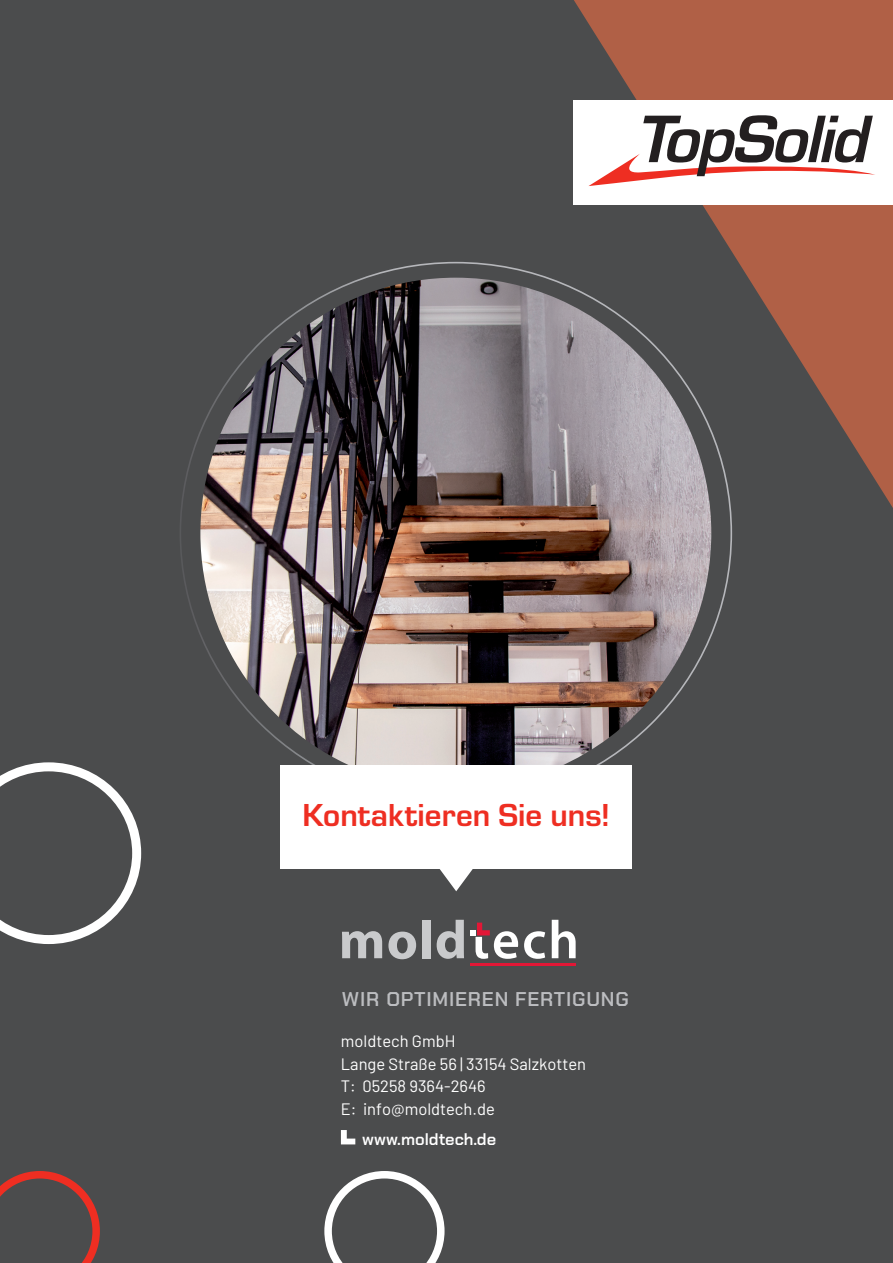
<style>
.page{position:relative;width:893px;height:1263px;background:#4b4c4d}
.page>*{position:absolute;margin:0;border:0;box-sizing:border-box;transform-origin:0 0}
.t1{font:700 33px "Eurostile";color:#ee2e22}
.t2{font:600 19.95px "Chakra Petch";letter-spacing:.04em;color:#bcbdc0}
.t3{font:16.5px/22.5px "Barlow";color:#fff}
.t4{font:600 16.5px "Chakra Petch";color:#fff}
</style>
<div class="page">
<svg style="left:0;top:762px;width:141px;height:182px"></svg>
<svg style="left:324px;top:1171px;width:121px;height:92px"></svg>
<svg style="left:0;top:1171px;width:100px;height:92px"></svg>
<img style="left:180px;top:262px;width:552px;height:542px">
<div style="left:281px;top:765px;width:351px;height:103px;background:#fff"></div>
<svg style="left:433px;top:868px;width:46px;height:23px"></svg>
<svg style="left:574px;top:0;width:319px;height:508px"></svg>
<div style="left:573px;top:100px;width:320px;height:104px;background:#fff"></div>
<svg style="left:589px;top:115px;width:286px;height:71px"></svg>
<svg style="left:341px;top:1130px;width:14px;height:14px"></svg>
<svg style="left:342px;top:931px;width:40px;height:27px"></svg>
<svg style="left:388px;top:931px;width:28px;height:28px"></svg>
<div style="left:422px;top:920px;width:8px;height:38px;background:#c9cacc"></div>
<svg style="left:437px;top:920px;width:27px;height:39px"></svg>
<svg style="left:524px;top:931px;width:21px;height:28px"></svg>
<svg style="left:552px;top:920px;width:24px;height:38px"></svg>
<hr style="left:470px;top:963px;width:106px;height:3px;background:#e21736">
<svg style="left:470px;top:922px;width:48px;height:37px"></svg>
<h1 class="t1" style="left:302px;top:792px;width:309px">Kontaktieren Sie uns!</h1>
<p class="t2" style="left:342px;top:987px;width:288px">WIR OPTIMIEREN FERTIGUNG</p>
<p class="t3" style="left:341px;top:1029px;width:247px">moldtech GmbH<br>Lange Straße 56 | 33154 Salzkotten<br>T: 05258 9364-2646<br>E: info@moldtech.de</p>
<p class="t4" style="left:362px;top:1129px;width:136px">www.moldtech.de</p>
</div>
